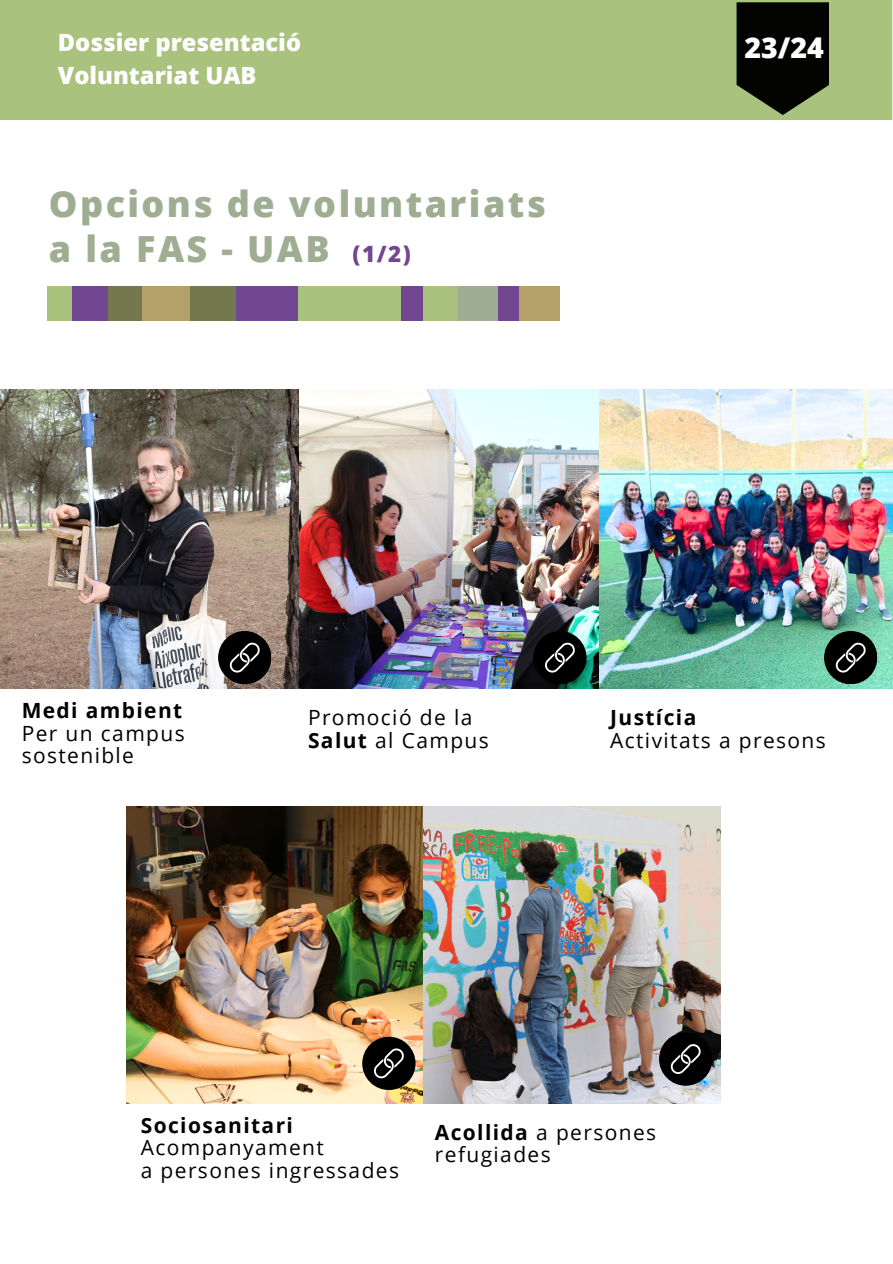
<style>
.page{position:relative;width:893px;height:1264px;background:#fff}
.page>*{position:absolute;margin:0;border:0;box-sizing:border-box;transform-origin:0 0}
.t1{font:800 36px "Open Sans";letter-spacing:.065em;color:#9fae93}
.t2{font:800 28.5px "Open Sans";color:#fff}
.t3{font:800 23.7px "Open Sans";color:#fff}
.t4{font:800 22.5px "Open Sans";color:#734692}
.t5{font:21px/22.5px "Open Sans";letter-spacing:.065em;color:#000}
.t6{font:700 21px "Open Sans";letter-spacing:.065em;color:#000}
.s1{font-weight:700}
</style>
<div class="page">
<img style="left:0;top:389px;width:892px;height:299px">
<div style="left:533px;top:631px;width:53px;height:53px;background:#000;border-radius:50%"></div>
<svg style="left:545px;top:642px;width:29px;height:30px"></svg>
<div style="left:824px;top:631px;width:52px;height:53px;background:#000;border-radius:50%"></div>
<svg style="left:835px;top:642px;width:30px;height:30px"></svg>
<img style="left:126px;top:806px;width:594px;height:297px">
<div style="left:362px;top:1036px;width:53px;height:53px;background:#000;border-radius:50%"></div>
<svg style="left:374px;top:1048px;width:30px;height:30px"></svg>
<div style="left:659px;top:1032px;width:53px;height:53px;background:#000;border-radius:50%"></div>
<svg style="left:670px;top:1044px;width:30px;height:29px"></svg>
<div style="left:0;top:0;width:892px;height:120px;background:#a9c27d"></div>
<div style="left:218px;top:631px;width:53px;height:53px;background:#000;border-radius:50%"></div>
<svg style="left:230px;top:642px;width:30px;height:30px"></svg>
<div style="left:48px;top:286px;width:25px;height:34px;background:#a8c27e"></div>
<div style="left:73px;top:286px;width:36px;height:34px;background:#734692"></div>
<div style="left:108px;top:286px;width:36px;height:34px;background:#74794d"></div>
<div style="left:143px;top:286px;width:58px;height:34px;background:#b4a169"></div>
<div style="left:191px;top:286px;width:58px;height:34px;background:#74794d"></div>
<div style="left:236px;top:286px;width:72px;height:34px;background:#734692"></div>
<div style="left:298px;top:286px;width:109px;height:34px;background:#a9c27d"></div>
<div style="left:401px;top:286px;width:25px;height:34px;background:#734692"></div>
<div style="left:423px;top:286px;width:40px;height:34px;background:#a8c27e"></div>
<div style="left:458px;top:286px;width:41px;height:34px;background:#9fae93"></div>
<div style="left:498px;top:286px;width:40px;height:34px;background:#734692"></div>
<div style="left:519px;top:286px;width:41px;height:34px;background:#b4a169"></div>
<svg style="left:736px;top:2px;width:93px;height:113px;background:#1a1e13"></svg>
<p class="t3" style="left:58px;top:26px;width:245px">Dossier presentació</p>
<p class="t3" style="left:58px;top:58px;width:200px">Voluntariat UAB</p>
<p class="t1" style="left:49px;top:179px;width:498px">Opcions de voluntariats</p>
<p class="t1" style="left:49px;top:224px;width:282px">a la FAS - UAB</p>
<p class="t4" style="left:352px;top:237px;width:60px">(1/2)</p>
<p class="t2" style="left:744px;top:28px;width:81px">23/24</p>
<p class="t6" style="left:22px;top:695px;width:162px">Medi ambient</p>
<p class="t5" style="left:22px;top:721px;width:164px">Per un campus sostenible</p>
<p class="t5" style="left:308px;top:705px;width:166px">Promoció de la</p>
<p class="t5" style="left:308px;top:728px;width:182px"><span class="s1">Salut</span> al Campus</p>
<p class="t6" style="left:610px;top:702px;width:88px">Justícia</p>
<p class="t5" style="left:610px;top:728px;width:217px">Activitats a presons</p>
<p class="t6" style="left:141px;top:1110px;width:154px">Sociosanitari</p>
<p class="t5" style="left:141px;top:1136px;width:184px">Acompanyament</p>
<p class="t5" style="left:141px;top:1158px;width:260px">a persones ingressades</p>
<p class="t5" style="left:435px;top:1120px;width:223px"><span class="s1">Acollida</span> a persones refugiades</p>
</div>
